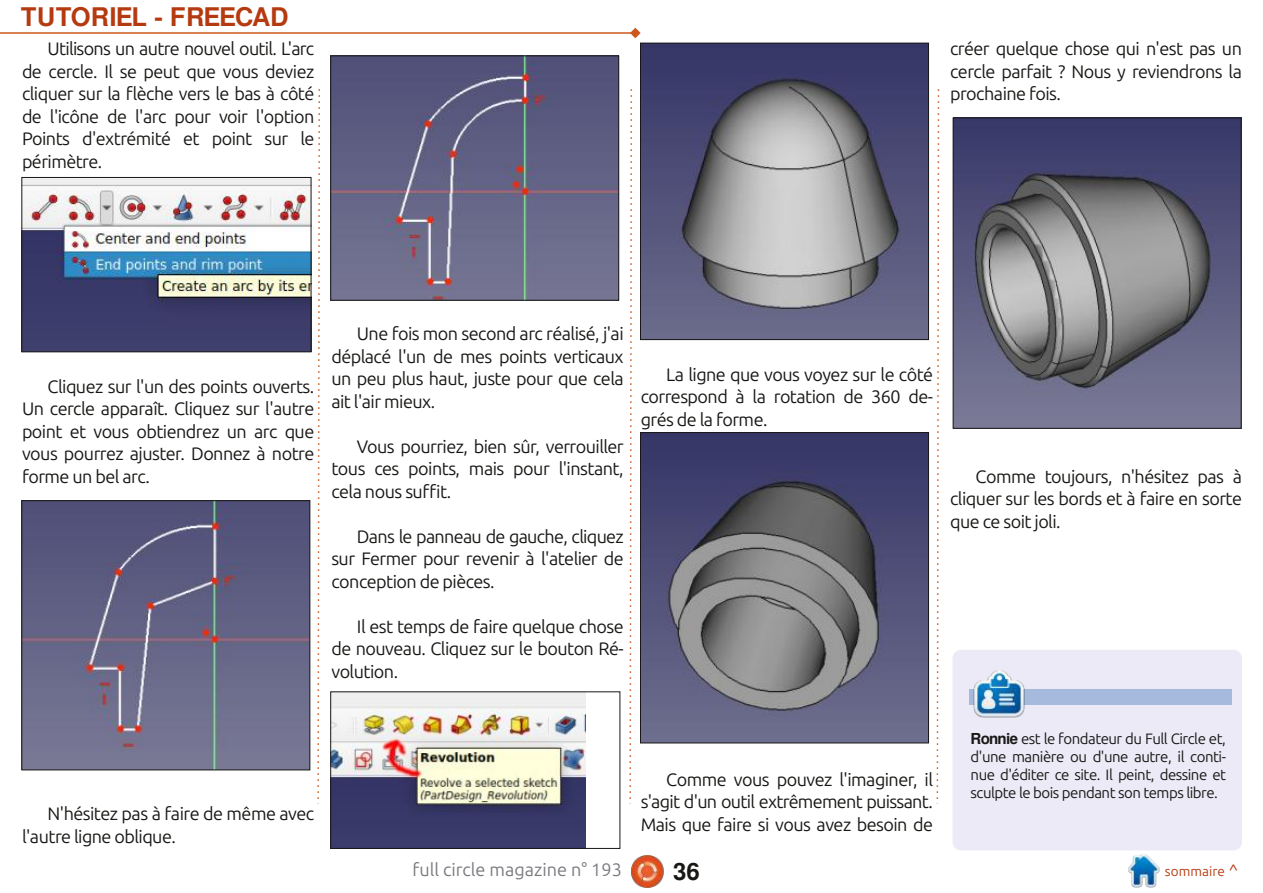
<style>
.page{position:relative;width:1263px;height:893px;background:#fff}
.page>*{position:absolute;margin:0;border:0;box-sizing:border-box;transform-origin:0 0}
.t1{font:700 25.5px "Free Sans";letter-spacing:-.04em;color:#b53a10}
.t2{font:700 24px "Free Sans";color:#181715}
.t3{font:18px/22.5px "Ubuntu";letter-spacing:-.03em;color:#181715;text-align:justify}
.t4{font:18px "Ubuntu";color:#79797f}
.t5{font:15px/18px "Ubuntu";letter-spacing:-.035em;color:#181715;text-align:justify}
.t6{font:13.5px "Ubuntu";color:#b53a10}
.s1{font-family:"Free Sans";font-weight:700}
.s2{font-size:16.5px}
</style>
<div class="page">
<img style="left:631px;top:855px;width:33px;height:33px">
<img style="left:1128px;top:855px;width:32px;height:32px">
<hr style="left:0;top:32px;width:635px;height:2px;background:#cd581e">
<svg style="left:630px;top:28px;width:11px;height:10px"></svg>
<svg style="left:629px;top:89px;width:4px;height:715px"></svg>
<svg style="left:317px;top:89px;width:3px;height:715px"></svg>
<svg style="left:936px;top:89px;width:4px;height:715px"></svg>
<img style="left:24px;top:179px;width:285px;height:171px">
<div style="left:22px;top:177px;width:289px;height:175px;border:1px solid #181715"></div>
<img style="left:24px;top:503px;width:284px;height:265px">
<div style="left:22px;top:501px;width:288px;height:269px;border:1px solid #181715"></div>
<img style="left:333px;top:58px;width:284px;height:240px">
<img style="left:333px;top:694px;width:253px;height:152px">
<img style="left:642px;top:45px;width:284px;height:293px">
<div style="left:640px;top:43px;width:288px;height:297px;border:1px solid #181715"></div>
<img style="left:642px;top:435px;width:284px;height:306px">
<div style="left:640px;top:433px;width:288px;height:310px;border:1px solid #181715"></div>
<img style="left:955px;top:120px;width:284px;height:306px">
<div style="left:953px;top:118px;width:288px;height:310px;border:1px solid #181715"></div>
<div style="left:952px;top:650px;width:290px;height:200px;background:#ebeaf6;border-radius:9px"></div>
<div style="left:969px;top:689px;width:262px;height:15px;background:#a5badd"></div>
<img style="left:973px;top:670px;width:51px;height:48px">
<h1 class="t1" style="left:21px;top:6px;width:270px">TUTORIEL - FREECAD</h1>
<p class="t3" style="left:22px;top:37px;width:294px;text-indent:26px">Utilisons un autre nouvel outil. L'arc de cercle. Il se peut que vous deviez cliquer sur la flèche vers le bas à côté de l'icône de l'arc pour voir l'option Points d'extrémité et point sur le périmètre.</p>
<p class="t3" style="left:950px;top:37px;width:293px">créer quelque chose qui n'est pas un cercle parfait ? Nous y reviendrons la prochaine fois.</p>
<p class="t3" style="left:22px;top:375px;width:294px;text-indent:26px">Cliquez sur l'un des points ouverts.<br>Un cercle apparaît. Cliquez sur l'autre point et vous obtiendrez un arc que vous pourrez ajuster. Donnez à notre forme un bel arc.</p>
<p class="t3" style="left:331px;top:322px;width:294px;text-indent:26px">Une fois mon second arc réalisé, j'ai déplacé l'un de mes points verticaux un peu plus haut, juste pour que cela ait l'air mieux.</p>
<p class="t3" style="left:331px;top:435px;width:294px;text-indent:26px">Vous pourriez, bien sûr, verrouiller tous ces points, mais pour l'instant, cela nous suffit.</p>
<p class="t3" style="left:331px;top:525px;width:294px;text-indent:26px">Dans le panneau de gauche, cliquez sur Fermer pour revenir à l'atelier de conception de pièces.</p>
<p class="t3" style="left:331px;top:615px;width:294px;text-indent:26px">Il est temps de faire quelque chose de nouveau. Cliquez sur le bouton Ré&shy;volution.</p>
<p class="t3" style="left:641px;top:363px;width:294px;text-indent:26px">La ligne que vous voyez sur le côté correspond à la rotation de 360 de&shy;grés de la forme.</p>
<p class="t3" style="left:950px;top:465px;width:293px;text-indent:26px">Comme toujours, n'hésitez pas à cliquer sur les bords et à faire en sorte que ce soitjoli.</p>
<p class="t3" style="left:22px;top:802px;width:294px;text-indent:26px">N'hésitez pas à faire de même avec l'autre ligne oblique.</p>
<p class="t3" style="left:641px;top:768px;width:294px;text-indent:26px">Comme vous pouvez l'imaginer, il s'agit d'un outil extrêmement puissant.<br>Mais que faire si vous avez besoin de</p>
<p class="t5" style="left:970px;top:730px;width:257px"><span class="s1">Ronnie</span> est le fondateur du Full Circle et, d'une manière ou d'une autre, il conti&shy;nue d'éditer ce site. Il peint, dessine et sculpte le bois pendant son temps libre.</p>
<p class="t4" style="left:412px;top:859px;width:211px">full circle magazine n° 193</p>
<h2 class="t2" style="left:673px;top:861px;width:28px">36</h2>
<p class="t6" style="left:1165px;top:863px;width:75px">sommaire <span class="s2">^</span></p>
</div>
